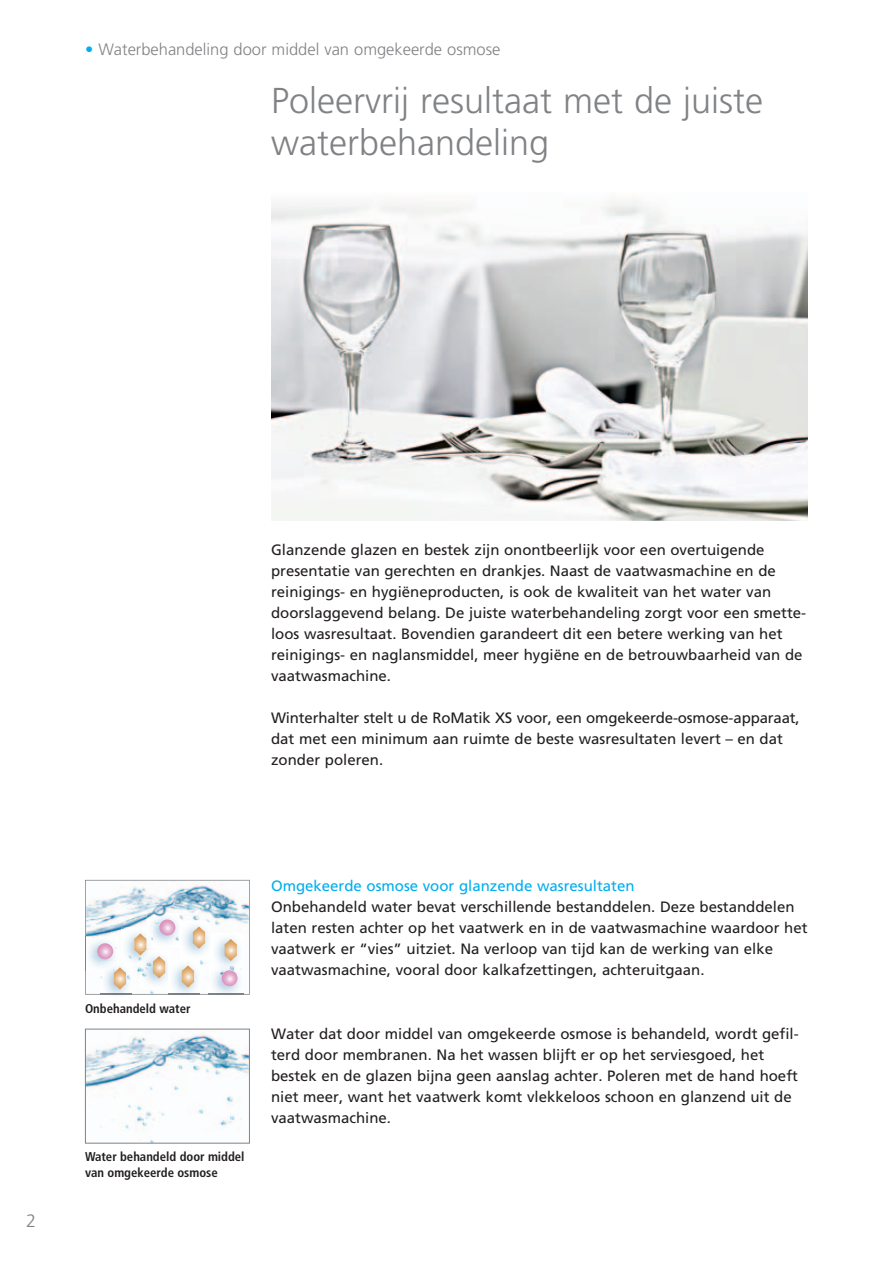
<style>
.page{position:relative;width:893px;height:1263px;background:#fff}
.page>*{position:absolute;margin:0;border:0;box-sizing:border-box;transform-origin:0 0}
.t1{font:300 36px/42px "Frutiger";color:#808285}
.t2{font:300 18px "Frutiger";color:#808285}
.t3{font:300 16.5px "Frutiger";color:#808285}
.t4{font:15px/21px "Frutiger";color:#231f20}
.t5{font:15px "Frutiger";color:#00aeef}
.t6{font:700 condensed 12.75px/15.3px "Frutiger";color:#231f20}
.s1{color:#00aeef}
</style>
<div class="page">
<img style="left:271px;top:200px;width:537px;height:321px">
<img style="left:87px;top:1034px;width:161px;height:107px">
<div style="left:85px;top:1029px;width:165px;height:114px;border:1px solid #808285"></div>
<svg style="left:85px;top:880px;width:165px;height:115px"></svg>
<p class="t3" style="left:85px;top:43px;width:417px"><span class="s1">•</span> Waterbehandeling door middel van omgekeerde osmose</p>
<h1 class="t1" style="left:271px;top:83px;width:493px">Poleervrij resultaat met de juiste waterbehandeling</h1>
<p class="t2" style="left:26px;top:1213px;width:12px">2</p>
<p class="t4" style="left:271px;top:541px;width:537px">Glanzende glazen en bestek zijn onontbeerlijk voor een overtuigende presentatie van gerechten en drankjes. Naast de vaatwasmachine en de reinigings- en hygiëneproducten, is ook de kwaliteit van het water van doorslaggevend belang. De juiste waterbehandeling zorgt voor een smette&shy;loos wasresultaat. Bovendien garandeert dit een betere werking van het reinigings- en naglansmiddel, meer hygiëne en de betrouwbaarheid van de vaatwasmachine.</p>
<p class="t4" style="left:271px;top:709px;width:530px">Winterhalter stelt u de RoMatik XS voor, een omgekeerde-osmose-apparaat, dat met een minimum aan ruimte de beste wasresultaten levert – en dat zonder poleren.</p>
<p class="t6" style="left:85px;top:1002px;width:107px">Onbehandeld water</p>
<p class="t6" style="left:85px;top:1150px;width:161px">Water behandeld door middel van omgekeerde osmose</p>
<p class="t5" style="left:271px;top:880px;width:365px">Omgekeerde osmose voor glanzende wasresultaten</p>
<p class="t4" style="left:271px;top:898px;width:538px">Onbehandeld water bevat verschillende bestanddelen. Deze bestanddelen laten resten achter op het vaatwerk en in de vaatwasmachine waardoor het vaatwerk er “vies” uitziet. Na verloop van tijd kan de werking van elke vaatwasmachine, vooral door kalkafzettingen, achteruitgaan.</p>
<p class="t4" style="left:271px;top:1024px;width:529px">Water dat door middel van omgekeerde osmose is behandeld, wordt gefil&shy;terd door membranen. Na het wassen blijft er op het serviesgoed, het bestek en de glazen bijna geen aanslag achter. Poleren met de hand hoeft niet meer, want het vaatwerk komt vlekkeloos schoon en glanzend uit de vaatwasmachine.</p>
</div>
